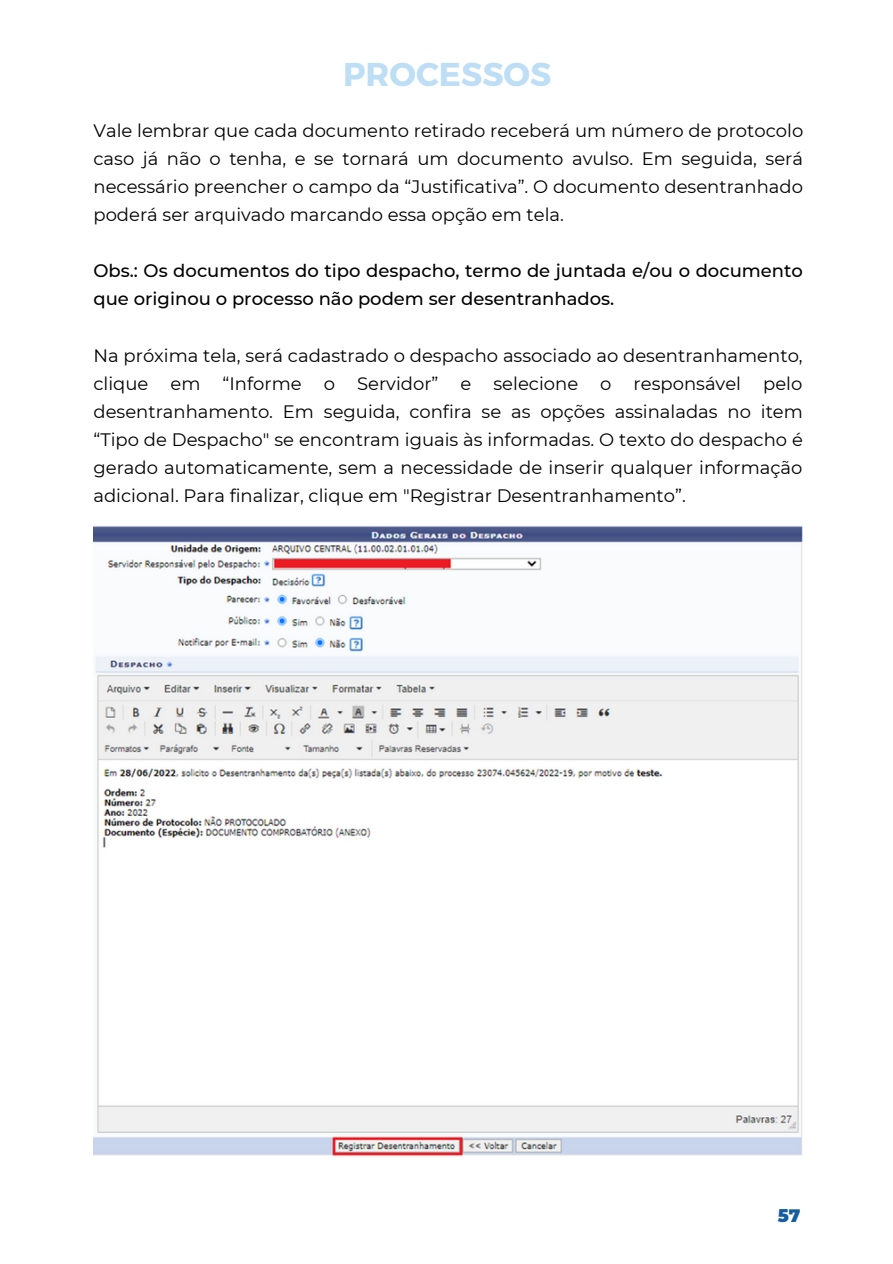
<style>
.page{position:relative;width:893px;height:1264px;background:#fff}
.page>*{position:absolute;margin:0;border:0;box-sizing:border-box;transform-origin:0 0}
.t1{font:700 33px "Montserrat";color:#bedef5}
.t2{font:18px/28px "Montserrat";color:#000;text-align:justify}
.t3{font:500 18px/28px "Montserrat";color:#000}
.t4{font:900 18px "Montserrat";color:#145da0}
</style>
<div class="page">
<img style="left:93px;top:526px;width:710px;height:630px">
<h1 class="t1" style="left:343px;top:53px;width:210px">PROCESSOS</h1>
<p class="t2" style="left:93px;top:116px;width:711px">Vale lembrar que cada documento retirado receberá um número de protocolo caso já não o tenha, e se tornará um documento avulso. Em seguida, será necessário preencher o campo da “Justificativa”. O documento desentranhado poderá ser arquivado marcando essa opção em tela.</p>
<p class="t3" style="left:93px;top:257px;width:711px">Obs.: Os documentos do tipo despacho, termo de juntada e/ou o documento que originou o processo não podem ser desentranhados.</p>
<p class="t2" style="left:93px;top:341px;width:711px">Na próxima tela, será cadastrado o despacho associado ao desentranhamento, clique em “Informe o Servidor” e selecione o responsável pelo desentranhamento. Em seguida, confira se as opções assinaladas no item “Tipo de Despacho" se encontram iguais às informadas. O texto do despacho é gerado automaticamente, sem a necessidade de inserir qualquer informação adicional. Para finalizar, clique em "Registrar Desentranhamento”.</p>
<p class="t4" style="left:777px;top:1204px;width:24px">57</p>
</div>
